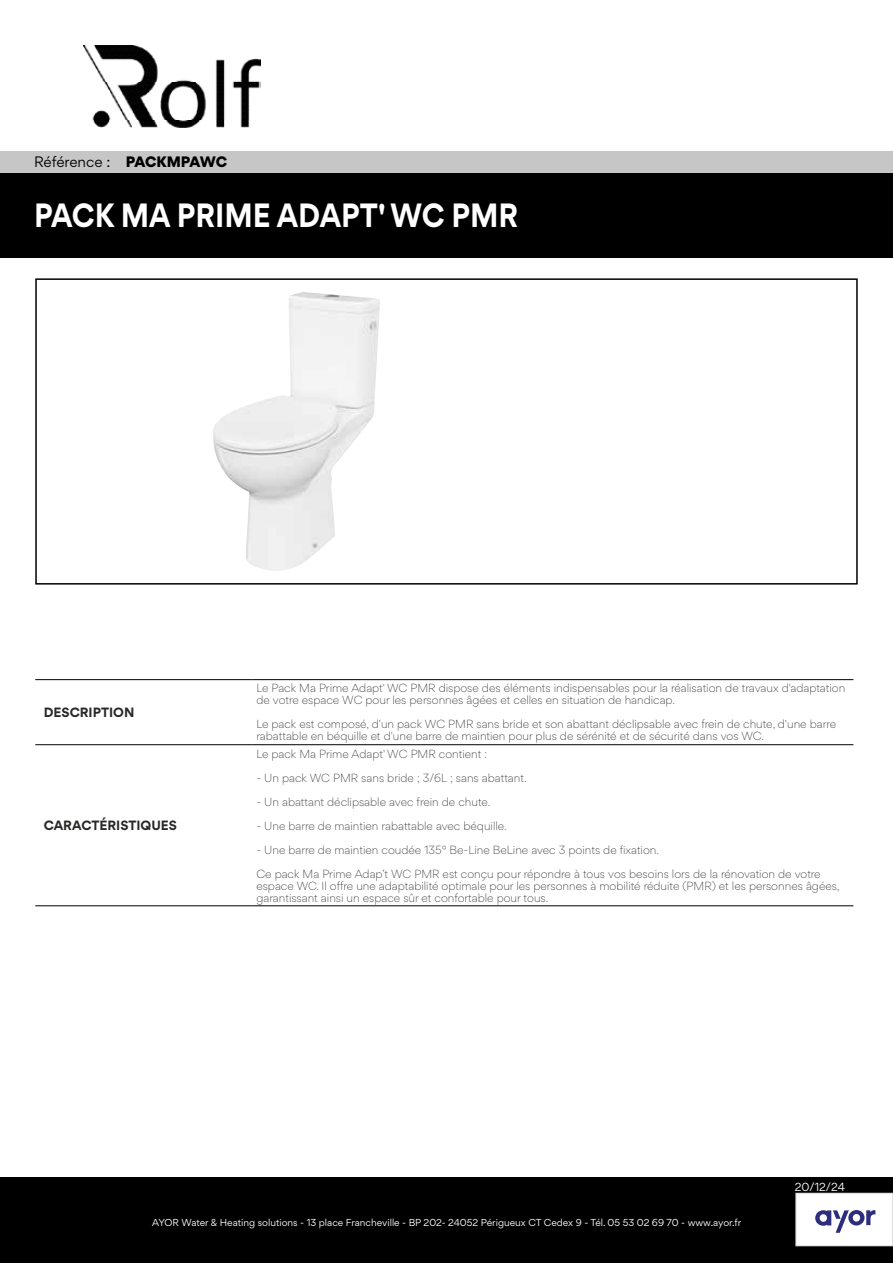
<style>
.page{position:relative;width:893px;height:1263px;background:#fff}
.page>*{position:absolute;margin:0;border:0;box-sizing:border-box;transform-origin:0 0}
.t1{font:700 30px "Gordita";color:#fff;scale:.9 1}
.t2{font:13.5px "Gordita";letter-spacing:-.005em;color:#000}
.t3{font:700 12px "Gordita";color:#282827}
.t4{font:300 10.5px/12px "Gordita";color:#282827}
.t5{font:10.5px "Gordita";color:#fff}
.t6{font:9px "Gordita";color:#fff}
.s1{font-weight:900}
</style>
<div class="page">
<div style="left:0;top:1178px;width:893px;height:85px;background:#000"></div>
<div style="left:796px;top:1193px;width:97px;height:53px;background:#fff"></div>
<div style="left:795px;top:1193px;width:98px;height:53px;border:1px solid #dadada"></div>
<img style="left:213px;top:292px;width:167px;height:279px">
<div style="left:0;top:172px;width:893px;height:85px;background:#000"></div>
<div style="left:35px;top:278px;width:823px;height:307px;border:2px solid #000"></div>
<svg style="left:815px;top:1210px;width:60px;height:23px"></svg>
<img style="left:84px;top:46px;width:176px;height:82px">
<div style="left:0;top:151px;width:893px;height:21px;background:#c6c6c6"></div>
<hr style="left:35px;top:679px;width:217px;height:1px;background:#000">
<hr style="left:252px;top:679px;width:601px;height:1px;background:#000">
<hr style="left:35px;top:744px;width:217px;height:1px;background:#000">
<hr style="left:252px;top:744px;width:601px;height:1px;background:#000">
<hr style="left:35px;top:905px;width:217px;height:1px;background:#000">
<hr style="left:252px;top:905px;width:601px;height:1px;background:#000">
<p class="t2" style="left:34px;top:152px;width:195px">Référence : <span class="s1">PACKMPAWC</span></p>
<h1 class="t1" style="left:34px;top:191px;width:539px">PACK MA PRIME ADAPT' WC PMR</h1>
<p class="t3" style="left:44px;top:703px;width:92px">DESCRIPTION</p>
<p class="t3" style="left:44px;top:816px;width:135px">CARACTÉRISTIQUES</p>
<p class="t4" style="left:256px;top:682px;width:590px">Le Pack Ma Prime Adapt' WC PMR dispose des éléments indispensables pour la réalisation de travaux d'adaptation de votre espace WC pour les personnes âgées et celles en situation de handicap.</p>
<p class="t4" style="left:256px;top:718px;width:581px">Le pack est composé, d'un pack WC PMR sans bride et son abattant déclipsable avec frein de chute, d'une barre rabattable en béquille et d'une barre de maintien pour plus de sérénité et de sécurité dans vos WC.</p>
<p class="t4" style="left:256px;top:747px;width:232px">Le pack Ma Prime Adapt' WC PMR contient :</p>
<p class="t4" style="left:256px;top:771px;width:272px">- Un pack WC PMR sans bride ; 3/6L ; sans abattant.</p>
<p class="t4" style="left:256px;top:795px;width:236px">- Un abattant déclipsable avec frein de chute.</p>
<p class="t4" style="left:256px;top:819px;width:252px">- Une barre de maintien rabattable avec béquille.</p>
<p class="t4" style="left:256px;top:843px;width:404px">- Une barre de maintien coudée 135° Be-Line BeLine avec 3 points de fixation.</p>
<p class="t4" style="left:256px;top:867px;width:585px">Ce pack Ma Prime Adap’t WC PMR est conçu pour répondre à tous vos besoins lors de la rénovation de votre espace WC. Il offre une adaptabilité optimale pour les personnes à mobilité réduite (PMR) et les personnes âgées, garantissant ainsi un espace sûr et confortable pour tous.</p>
<p class="t5" style="left:795px;top:1179px;width:52px">20/12/24</p>
<p class="t6" style="left:152px;top:1216px;width:590px">AYOR Water &amp; Heating solutions - 13 place Francheville - BP 202- 24052 Périgueux CT Cedex 9 - Tél. 05 53 02 69 70 - www.ayor.fr</p>
</div>
